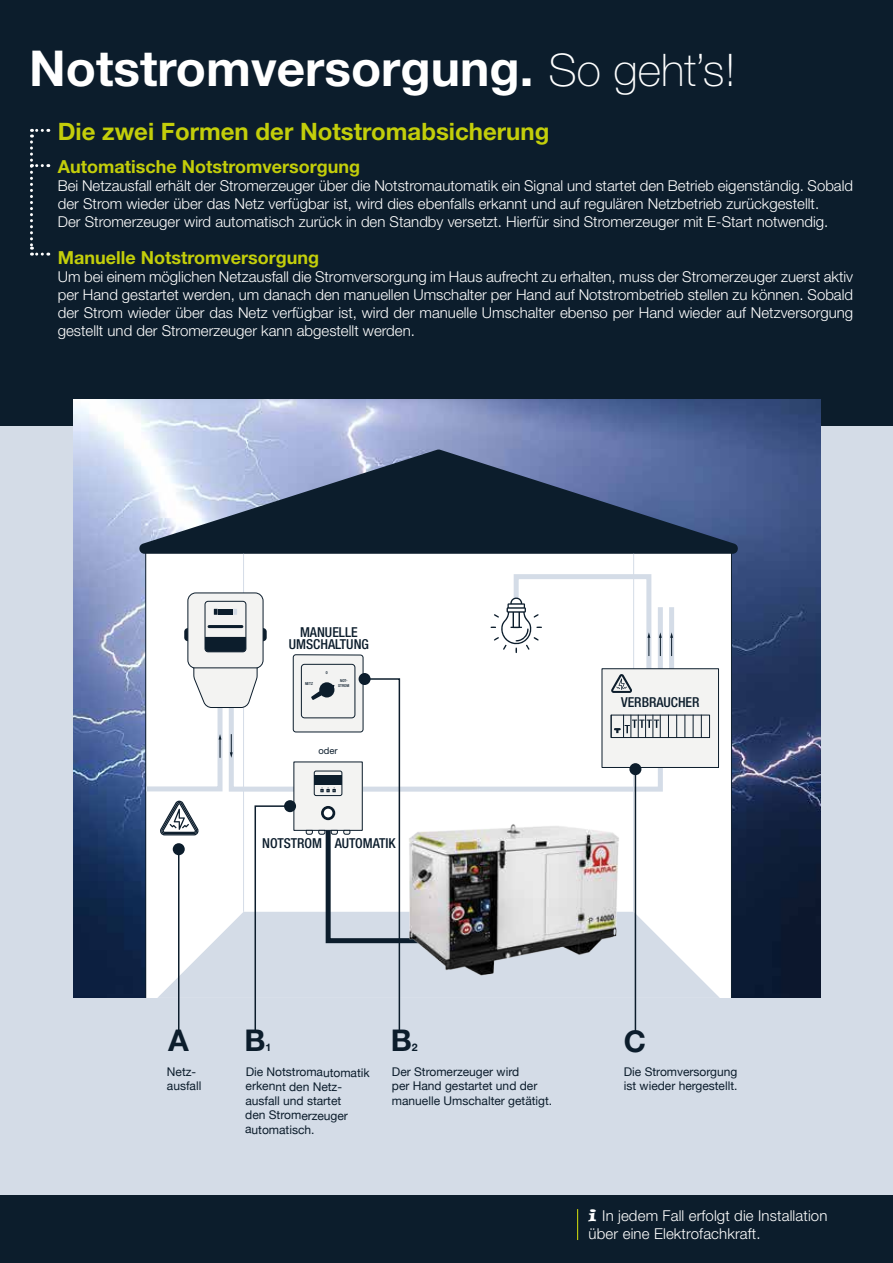
<style>
.page{position:relative;width:893px;height:1263px;background:#0c1d2c}
.page>*{position:absolute;margin:0;border:0;box-sizing:border-box;transform-origin:0 0}
.t1{font:700 49.5px "Helvetica Neue";color:#fff}
.t2{font:700 30px "Helvetica Neue";color:#0c1d2c}
.t3{font:700 24px "Helvetica Neue";color:#c3ce0a}
.t4{font:700 18px "Helvetica Neue";color:#c3ce0a}
.t5{font:300 15px/18px "Helvetica Neue";color:#fff}
.t6{font:300 15px/18px "Helvetica Neue LT Pro";letter-spacing:.01em;color:#fff}
.t7{font:500 condensed 13.65px/12.5px "Helvetica Neue LT Pro";color:#0c1d2c;text-align:center}
.t8{font:12px/14.4px "Helvetica Neue";color:#0c1d2c}
.t9{font:700 10.5px "Helvetica Neue";color:#0c1d2c}
.t10{font:9.45px "Helvetica Neue LT Pro";color:#0c1d2c}
.t11{font:500 condensed 4.05px/4.8px "Helvetica Neue LT Pro";color:#0c1d2c;text-align:center}
.s1{font-weight:100;font-size:45px}
.s2{font-family:"Ravie";font-weight:400}
</style>
<div class="page">
<svg style="left:30px;top:129px;width:12px;height:127px"></svg>
<div style="left:0;top:426px;width:893px;height:769px;background:#d4dce7"></div>
<img style="left:74px;top:399px;width:746px;height:599px">
<div style="left:145px;top:554px;width:587px;height:444px;background:#fff"></div>
<svg style="left:137px;top:449px;width:603px;height:105px;background:#495973"></svg>
<hr style="left:243px;top:554px;width:1px;height:358px;background:#d4dce7">
<hr style="left:633px;top:554px;width:1px;height:358px;background:#d4dce7">
<svg style="left:677px;top:912px;width:43px;height:86px;fill:#fff"></svg>
<div style="left:602px;top:669px;width:116px;height:98px;background:#f3f3f2"></div>
<div style="left:601px;top:668px;width:118px;height:100px;border:1px solid #0c1d2c"></div>
<div style="left:611px;top:714px;width:99px;height:24px;border:1px solid #0c1d2c"></div>
<svg style="left:684px;top:715px;width:1px;height:22px"></svg>
<svg style="left:693px;top:715px;width:1px;height:22px"></svg>
<svg style="left:701px;top:715px;width:1px;height:22px"></svg>
<hr style="left:892px;top:26px;width:1px;height:84px;background:#ededed">
<hr style="left:577px;top:1209px;width:1px;height:31px;background:#c2ce0f">
<svg style="left:141px;top:572px;width:536px;height:460px"></svg>
<h1 class="t1" style="left:29px;top:38px;width:708px">Notstromversorgung. <span class="s1">So geht’s!</span></h1>
<h3 class="t3" style="left:58px;top:116px;width:493px">Die zwei Formen der Notstromabsicherung</h3>
<p class="t4" style="left:58px;top:155px;width:304px">Automatische Notstromversorgung</p>
<p class="t5" style="left:58px;top:176px;width:797px">Bei Netzausfall erhält der Stromerzeuger über die Notstromautomatik ein Signal und startet den Betrieb eigenständig. Sobald der Strom wieder über das Netz verfügbar ist, wird dies ebenfalls erkannt und auf regulären Netzbetrieb zurückgestellt.<br>Der Stromerzeuger wird automatisch zurück in den Standby versetzt. Hierfür sind Stromerzeuger mit E-Start notwendig.</p>
<p class="t4" style="left:58px;top:247px;width:263px">Manuelle Notstromversorgung</p>
<p class="t5" style="left:58px;top:267px;width:797px;text-align:justify">Um bei einem möglichen Netzausfall die Stromversorgung im Haus aufrecht zu erhalten, muss der Stromerzeuger zuerst aktiv per Hand gestartet werden, um danach den manuellen Umschalter per Hand auf Notstrombetrieb stellen zu können. Sobald der Strom wieder über das Netz verfügbar ist, wird der manuelle Umschalter ebenso per Hand wieder auf Netzversorgung gestellt und der Stromerzeuger kann abgestellt werden.</p>
<p class="t7" style="left:289px;top:626px;width:82px">MANUELLE<br>UMSCHALTUNG</p>
<p class="t11" style="left:326px;top:670px;width:3px">0</p>
<p class="t11" style="left:305px;top:681px;width:9px">NETZ</p>
<p class="t11" style="left:338px;top:678px;width:13px">NOT-<br>STROM</p>
<p class="t10" style="left:318px;top:745px;width:21px">oder</p>
<p class="t7" style="left:262px;top:837px;width:135px">NOTSTROM AUTOMATIK</p>
<p class="t7" style="left:621px;top:696px;width:80px">VERBRAUCHER</p>
<h2 class="t2" style="left:244px;top:1021px;width:23px">B</h2>
<h2 class="t2" style="left:391px;top:1021px;width:23px">B</h2>
<h2 class="t2" style="left:624px;top:1022px;width:24px">C</h2>
<p class="t9" style="left:412px;top:1040px;width:7px">2</p>
<p class="t8" style="left:392px;top:1065px;width:162px">Der Stromerzeuger wird<br>per Hand gestartet und der manuelle Umschalter getätigt.</p>
<p class="t9" style="left:266px;top:1040px;width:7px">1</p>
<p class="t8" style="left:245px;top:1065px;width:126px">Die Notstromautomatik erkennt den Netz&shy;ausfall und startet<br>den Stromerzeuger automatisch.</p>
<p class="t8" style="left:167px;top:1065px;width:36px">Netz&shy;ausfall</p>
<p class="t8" style="left:624px;top:1065px;width:115px">Die Stromversorgung ist wieder hergestellt.</p>
<p class="t6" style="left:589px;top:1206px;width:240px"><span class="s2">i</span> In jedem Fall erfolgt die Installation über eine Elektrofachkraft.</p>
</div>
